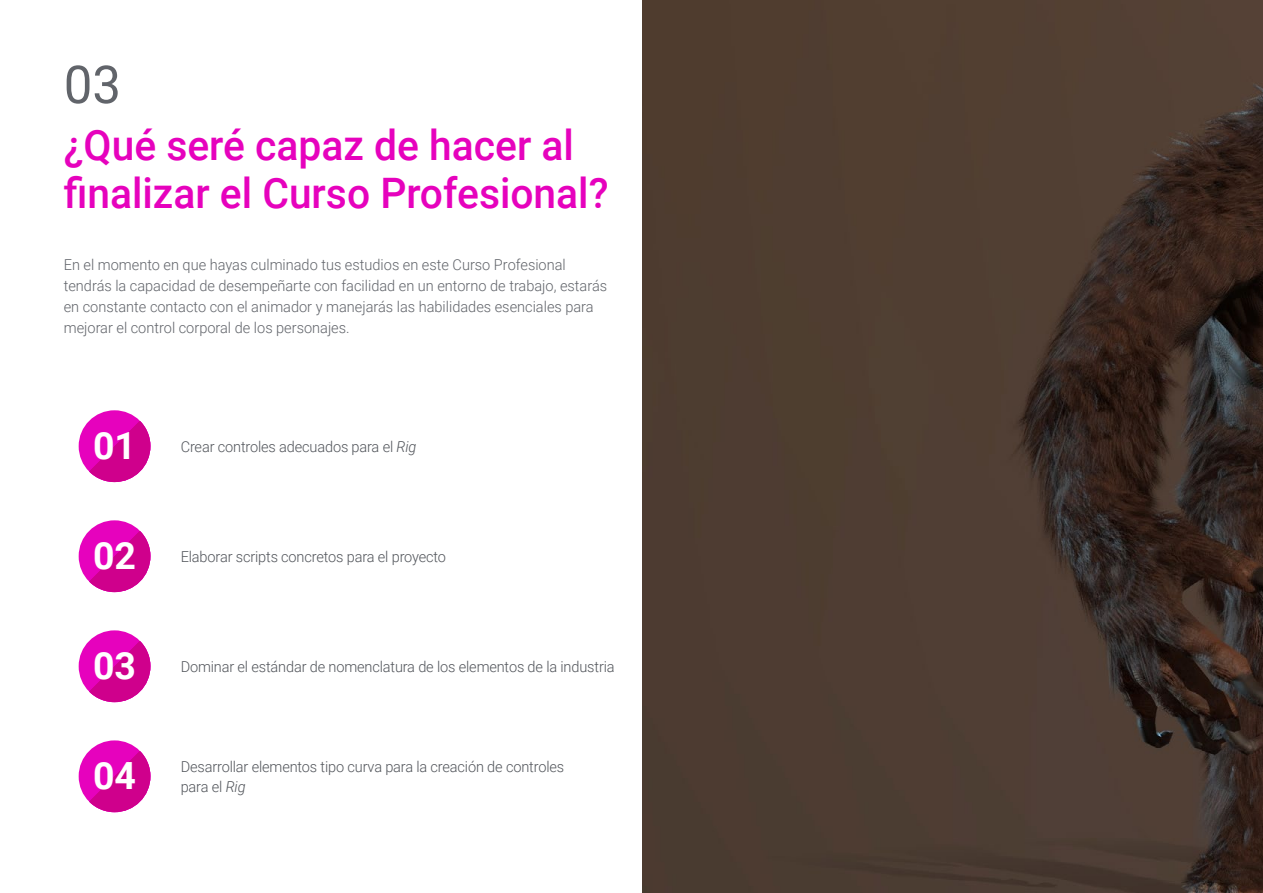
<style>
.page{position:relative;width:1263px;height:893px;background:#fff}
.page>*{position:absolute;margin:0;border:0;box-sizing:border-box;transform-origin:0 0}
.t1{font:52.5px "Roboto";color:#61646a}
.t2{font:500 42px/48px "Roboto";color:#e602bd}
.t3{font:700 37.5px "Roboto";color:#fff}
.t4{font:300 15px/21px "Roboto";color:#61646a}
.t5{font:300 15px/19.5px "Roboto";letter-spacing:-.01em;color:#52555b}
.s1{font-style:italic}
</style>
<div class="page">
<img style="left:642px;top:0;width:621px;height:893px">
<div style="left:79px;top:520px;width:71px;height:72px;background:#e602bd;border-radius:50%"></div>
<svg style="left:89px;top:531px;width:61px;height:61px"></svg>
<div style="left:79px;top:740px;width:71px;height:72px;background:#e602bd;border-radius:50%"></div>
<svg style="left:89px;top:751px;width:61px;height:61px"></svg>
<div style="left:79px;top:630px;width:71px;height:72px;background:#e602bd;border-radius:50%"></div>
<svg style="left:89px;top:641px;width:61px;height:61px"></svg>
<div style="left:79px;top:410px;width:71px;height:72px;background:#e602bd;border-radius:50%"></div>
<svg style="left:89px;top:421px;width:61px;height:61px"></svg>
<h1 class="t1" style="left:64px;top:48px;width:59px">03</h1>
<h2 class="t2" style="left:64px;top:119px;width:546px">¿Qué seré capaz de hacer al finalizar el Curso Profesional?</h2>
<p class="t4" style="left:64px;top:254px;width:545px">En el momento en que hayas culminado tus estudios en este Curso Profesional tendrás la capacidad de desempeñarte con facilidad en un entorno de trabajo, estarás en constante contacto con el animador y manejarás las habilidades esenciales para mejorar el control corporal de los personajes.</p>
<h3 class="t3" style="left:93px;top:419px;width:45px">01</h3>
<p class="t5" style="left:181px;top:436px;width:237px">Crear controles adecuados para el <span class="s1">Rig</span></p>
<h3 class="t3" style="left:93px;top:529px;width:45px">02</h3>
<p class="t5" style="left:181px;top:546px;width:267px">Elaborar scripts concretos para el proyecto</p>
<h3 class="t3" style="left:93px;top:639px;width:45px">03</h3>
<p class="t5" style="left:181px;top:656px;width:435px">Dominar el estándar de nomenclatura de los elementos de la industria</p>
<h3 class="t3" style="left:93px;top:749px;width:45px">04</h3>
<p class="t5" style="left:181px;top:756px;width:385px">Desarrollar elementos tipo curva para la creación de controles para el <span class="s1">Rig</span></p>
</div>
